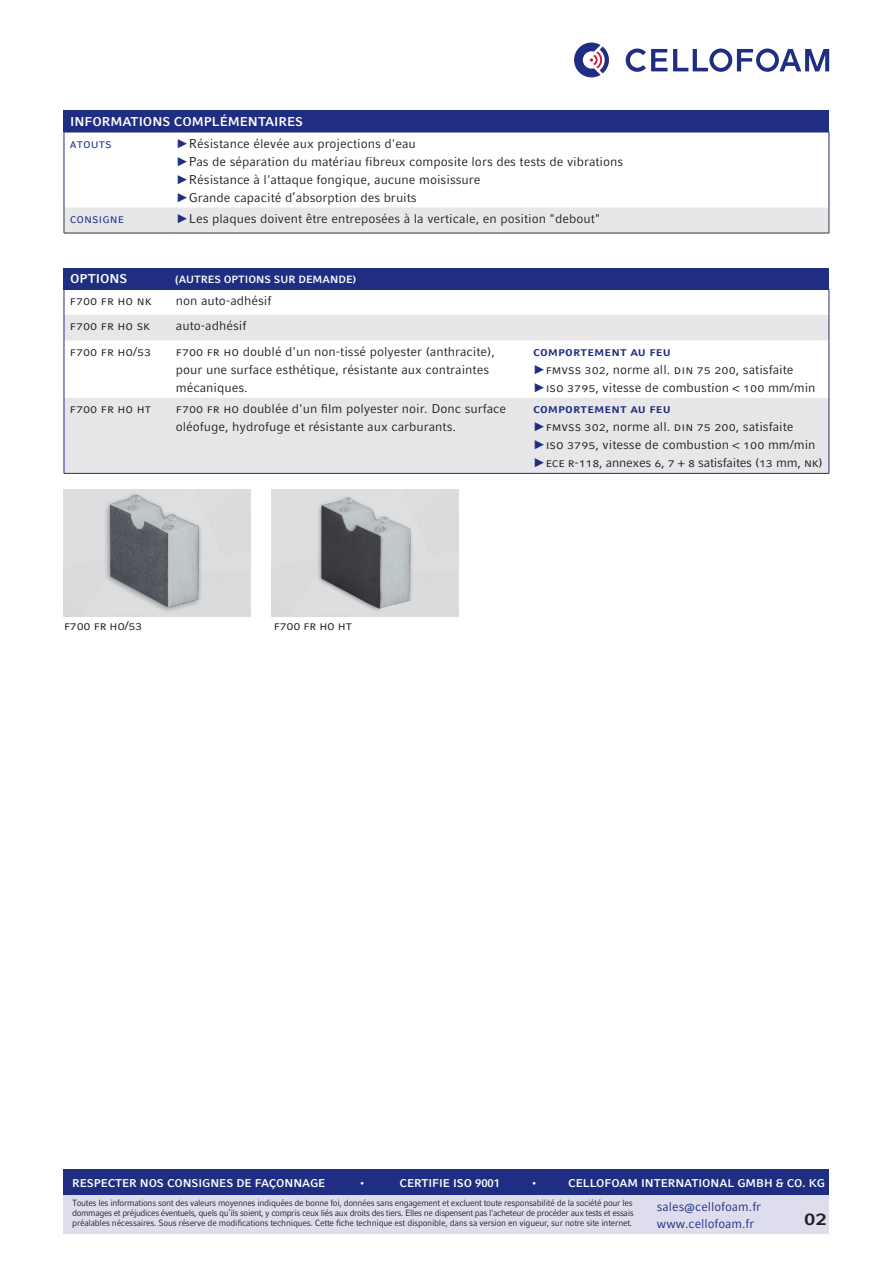
<style>
.page{position:relative;width:893px;height:1263px;background:#fff}
.page>*{position:absolute;margin:0;border:0;box-sizing:border-box;transform-origin:0 0}
.t1{font:700 21px "Compatil Fact LT Pro";color:#231f20}
.Aufzählungen{font:12.75px/18px "Compatil Fact LT Pro";color:#231f20}
.Aufzählungen-2{font:12.75px/16.5px "Compatil Fact LT Pro";color:#1f2d82}
.Überschrift{font:700 12.75px "Compatil Fact LT Pro";color:#fff}
.Aufzählungen-3{font:12.75px "Compatil Fact LT Pro";letter-spacing:-.02em;color:#231f20}
.t2{font:700 11.25px "Compatil Fact LT Pro";letter-spacing:-.005em;color:#fff}
.Überschrift-2{font:700 10.5px "Compatil Fact LT Pro";color:#fff}
.t3{font:9px/9.8px "Compatil Fact LT Pro";letter-spacing:-.025em;color:#231f20;text-align:justify;scale:.96 1}
.s1{font-family:"Arial";font-weight:700;color:#1f2d82}
.s2{font-family:"Arial"}
.s3{font-weight:700;color:#1f2d82}
</style>
<div class="page">
<svg style="left:574px;top:43px;width:35px;height:34px"></svg>
<svg style="left:626px;top:49px;width:41px;height:23px"></svg>
<svg style="left:673px;top:49px;width:156px;height:23px"></svg>
<div style="left:64px;top:1171px;width:765px;height:62px;background:#dddded"></div>
<div style="left:64px;top:1169px;width:765px;height:26px;background:#1f2d82"></div>
<div style="left:64px;top:111px;width:765px;height:21px;background:#1f2d82"></div>
<hr style="left:64px;top:132px;width:106px;height:1px;background:#1f2d82">
<hr style="left:64px;top:132px;width:1px;height:75px;background:#1f2d82">
<hr style="left:170px;top:132px;width:659px;height:1px;background:#1f2d82">
<hr style="left:829px;top:132px;width:1px;height:75px;background:#1f2d82">
<svg style="left:64px;top:207px;width:766px;height:26px"></svg>
<hr style="left:64px;top:233px;width:106px;height:1px;background:#323640">
<hr style="left:170px;top:233px;width:659px;height:1px;background:#323640">
<div style="left:64px;top:268px;width:765px;height:21px;background:#1f2d82"></div>
<svg style="left:65px;top:315px;width:764px;height:158px;fill:#e7e7e9"></svg>
<hr style="left:64px;top:289px;width:106px;height:1px;background:#1f2d82">
<hr style="left:170px;top:289px;width:357px;height:1px;background:#1f2d82">
<hr style="left:527px;top:289px;width:302px;height:1px;background:#1f2d82">
<svg style="left:64px;top:290px;width:1px;height:50px"></svg>
<svg style="left:829px;top:290px;width:1px;height:50px"></svg>
<hr style="left:64px;top:340px;width:1px;height:58px;background:#1f2d82">
<hr style="left:829px;top:340px;width:1px;height:58px;background:#1f2d82">
<hr style="left:64px;top:398px;width:1px;height:75px;background:#1f2d82">
<hr style="left:64px;top:473px;width:106px;height:1px;background:#1f2d82">
<hr style="left:170px;top:473px;width:357px;height:1px;background:#1f2d82">
<hr style="left:829px;top:398px;width:1px;height:75px;background:#1f2d82">
<hr style="left:527px;top:473px;width:302px;height:1px;background:#1f2d82">
<img style="left:79px;top:493px;width:166px;height:121px">
<img style="left:287px;top:493px;width:166px;height:121px">
<p class="Überschrift" style="left:70px;top:114px;width:234px">INFORMATIONS COMPLÉMENTAIRES</p>
<p class="Aufzählungen-2" style="left:70px;top:135px;width:43px">atouts</p>
<p class="Aufzählungen" style="left:176px;top:134px;width:449px"><span class="s1">►</span>Résistance élevée aux projections d'eau<br><span class="s1">►</span>Pas de séparation du matériau fibreux composite lors des tests de vibrations <span class="s1">►</span>Résistance à l'attaque fongique, aucune moisissure<br><span class="s1">►</span>Grande capacité d’absorption des bruits</p>
<p class="Aufzählungen-2" style="left:70px;top:210px;width:56px">consigne</p>
<p class="Aufzählungen" style="left:176px;top:210px;width:425px"><span class="s1">►</span>Les plaques doivent être entreposées à la verticale, en position "debout"</p>
<p class="Überschrift" style="left:70px;top:271px;width:59px">OPTIONS</p>
<p class="Überschrift-2" style="left:175px;top:273px;width:182px"><span class="s2">(</span>AUTRES OPTIONS SUR DEMANDE)</p>
<p class="Aufzählungen" style="left:70px;top:291px;width:83px">f700 fr ho nk</p>
<p class="Aufzählungen" style="left:176px;top:291px;width:97px">non auto-adhésif</p>
<p class="Aufzählungen" style="left:70px;top:317px;width:82px">f700 fr ho sk</p>
<p class="Aufzählungen" style="left:176px;top:317px;width:72px">auto-adhésif</p>
<p class="Aufzählungen" style="left:70px;top:342px;width:83px">f700 fr ho/53</p>
<p class="Aufzählungen" style="left:176px;top:342px;width:321px">F700 FR HO doublé d'un non-tissé polyester (anthracite), pour une surface esthétique, résistante aux contraintes mécaniques.</p>
<p class="Aufzählungen" style="left:533px;top:342px;width:284px"><span class="s3">comportement au feu<br></span><span class="s1">►</span>fmvss 302, norme all. din 75 200, satisfaite <span class="s1">►</span>iso 3795, vitesse de combustion &lt; 100 mm/min</p>
<p class="Aufzählungen" style="left:70px;top:400px;width:83px">f700 fr ho ht</p>
<p class="Aufzählungen" style="left:176px;top:400px;width:332px">f700 fr ho doublée d'un film polyester noir. Donc surface oléofuge, hydrofuge et résistante aux carburants.</p>
<p class="Aufzählungen" style="left:533px;top:400px;width:291px"><span class="s3">comportement au feu<br></span><span class="s1">►</span>fmvss 302, norme all. din 75 200, satisfaite <span class="s1">►</span>iso 3795, vitesse de combustion &lt; 100 mm/min <span class="s1">►</span>ece r-118, annexes 6, 7 + 8 satisfaites (13 mm, nk)</p>
<p class="Aufzählungen-3" style="left:64px;top:618px;width:80px">f700 fr ho/53</p>
<p class="Aufzählungen-3" style="left:274px;top:618px;width:80px">f700 fr ho ht</p>
<p class="t2" style="left:72px;top:1176px;width:254px">RESPECTER NOS CONSIGNES DE FAÇONNAGE</p>
<p class="t2" style="left:359px;top:1176px;width:8px">•</p>
<p class="t2" style="left:399px;top:1176px;width:102px">CERTIFIE ISO 9001</p>
<p class="t2" style="left:531px;top:1176px;width:8px">•</p>
<p class="t2" style="left:568px;top:1176px;width:258px">CELLOFOAM INTERNATIONAL GMBH &amp; CO. KG</p>
<p class="Aufzählungen-2" style="left:657px;top:1198px;width:106px">sales@cellofoam.fr www.cellofoam.fr</p>
<p class="t3" style="left:72px;top:1198px;width:586px">Toutes les informations sont des valeurs moyennes indiquées de bonne foi, données sans engagement et excluent toute responsabilité de la société pour les dommages et préjudices éventuels, quels qu’ils soient, y compris ceux liés aux droits des tiers. Elles ne dispensent pas l'acheteur de procéder aux tests et essais préalables nécessaires. Sous réserve de modifications techniques. Cette fiche technique est disponible, dans sa version en vigueur, sur notre site internet.</p>
<h1 class="t1" style="left:804px;top:1205px;width:24px">02</h1>
</div>
